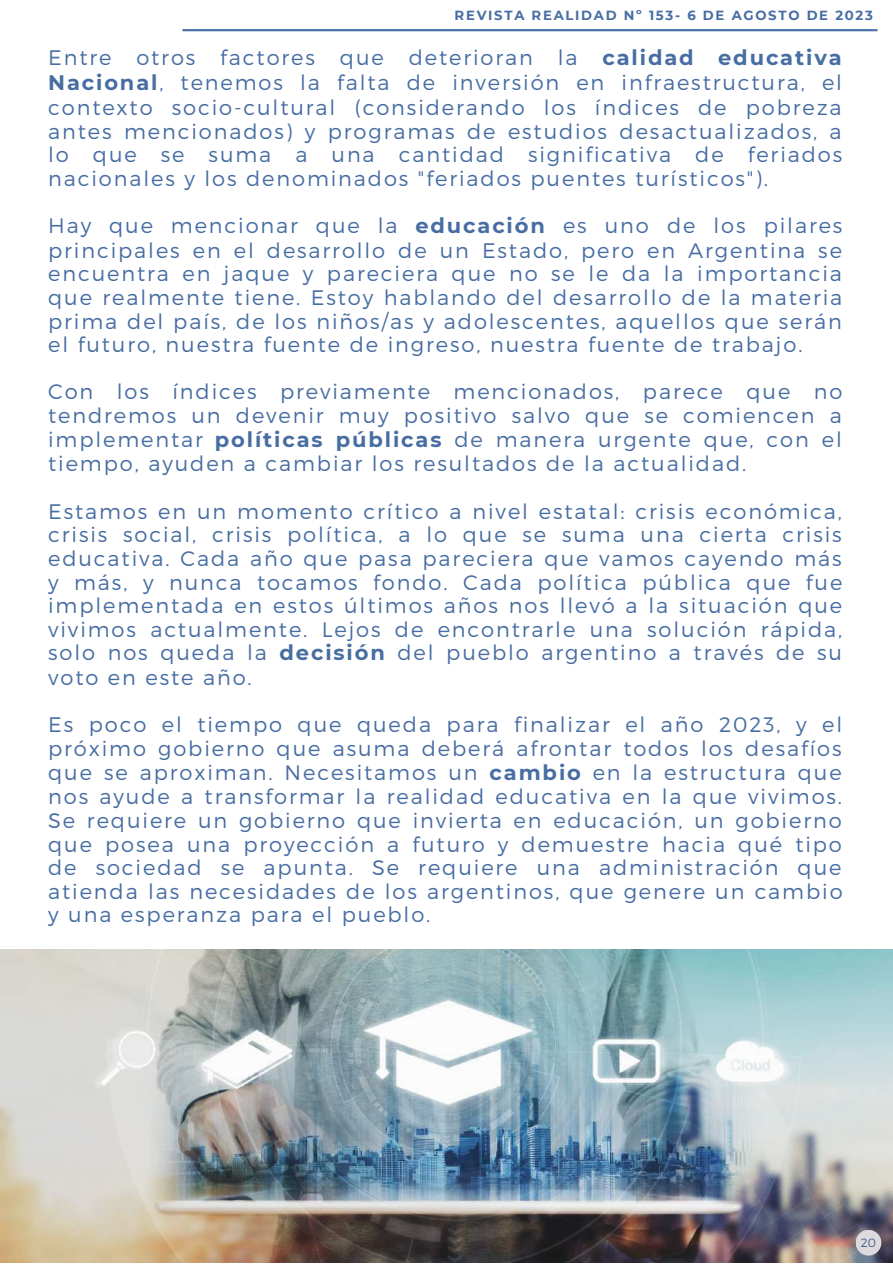
<style>
.page{position:relative;width:893px;height:1264px;background:#fff}
.page>*{position:absolute;margin:0;border:0;box-sizing:border-box;transform-origin:0 0}
.t1{font:300 21px/23.7px "Montserrat";letter-spacing:.09em;color:#476da2;text-align:justify}
.t2{font:700 13.2px "Montserrat";letter-spacing:.13em;color:#476da2}
.t3{font:300 12px "Montserrat";color:#42618b}
.s1{font-weight:700}
</style>
<div class="page">
<img style="left:0;top:949px;width:892px;height:312px">
<div style="left:855px;top:1229px;width:26px;height:26px;background:#dcdade;border-radius:50%"></div>
<hr style="left:182px;top:29px;width:695px;height:2px;background:#4c75ad">
<p class="t2" style="left:454px;top:8px;width:420px">REVISTA REALIDAD Nº 153- 6 DE AGOSTO DE 2023</p>
<p class="t1" style="left:48px;top:45px;width:795px">Entre otros factores que deterioran la <span class="s1">calidad educativa Nacional</span>, tenemos la falta de inversión en infraestructura, el contexto socio-cultural (considerando los índices de pobreza antes mencionados) y programas de estudios desactualizados, a lo que se suma a una cantidad significativa de feriados nacionales y los denominados "feriados puentes turísticos").</p>
<p class="t1" style="left:48px;top:212px;width:795px">Hay que mencionar que la <span class="s1">educación</span> es uno de los pilares principales en el desarrollo de un Estado, pero en Argentina se encuentra en jaque y pareciera que no se le da la importancia que realmente tiene. Estoy hablando del desarrollo de la materia prima del país, de los niños/as y adolescentes, aquellos que serán el futuro, nuestra fuente de ingreso, nuestra fuente de trabajo.</p>
<p class="t1" style="left:48px;top:379px;width:795px">Con los índices previamente mencionados, parece que no tendremos un devenir muy positivo salvo que se comiencen a implementar <span class="s1">políticas públicas</span> de manera urgente que, con el tiempo, ayuden a cambiar los resultados de la actualidad.</p>
<p class="t1" style="left:48px;top:498px;width:795px">Estamos en un momento crítico a nivel estatal: crisis económica, crisis social, crisis política, a lo que se suma una cierta crisis educativa. Cada año que pasa pareciera que vamos cayendo más y más, y nunca tocamos fondo. Cada política pública que fue implementada en estos últimos años nos llevó a la situación que vivimos actualmente. Lejos de encontrarle una solución rápida, solo nos queda la <span class="s1">decisión</span> del pueblo argentino a través de su voto en este año.</p>
<p class="t1" style="left:48px;top:712px;width:795px">Es poco el tiempo que queda para finalizar el año 2023, y el próximo gobierno que asuma deberá afrontar todos los desafíos que se aproximan. Necesitamos un <span class="s1">cambio</span> en la estructura que nos ayude a transformar la realidad educativa en la que vivimos.<br>Se requiere un gobierno que invierta en educación, un gobierno que posea una proyección a futuro y demuestre hacia qué tipo de sociedad se apunta. Se requiere una administración que atienda las necesidades de los argentinos, que genere un cambio y una esperanza para el pueblo.</p>
<p class="t3" style="left:860px;top:1234px;width:17px">20</p>
</div>
